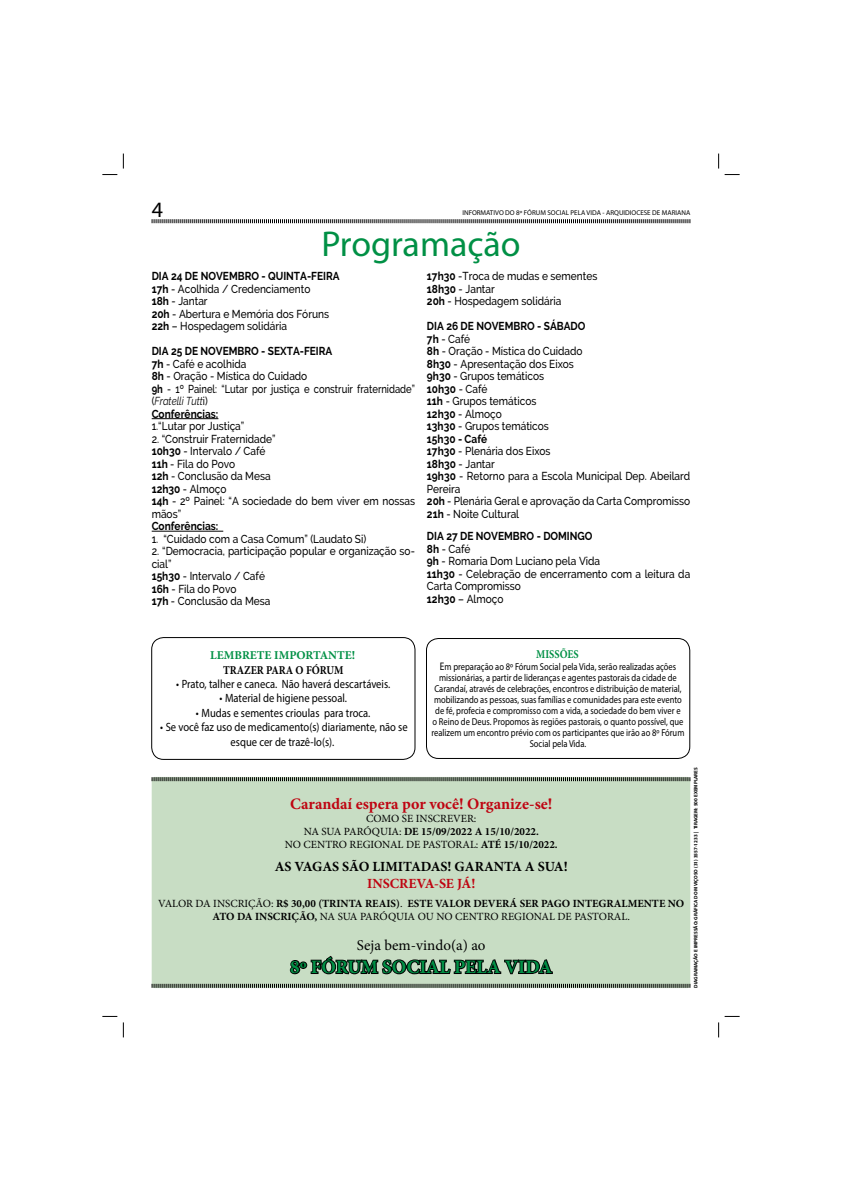
<style>
.page{position:relative;width:842px;height:1191px;background:#fff}
.page>*{position:absolute;margin:0;border:0;box-sizing:border-box;transform-origin:0 0}
.t1{font:36px "Myriad Pro";color:#009045}
.t2{font:22px "Myriad Pro";color:#000}
.t3{font:700 19px "Minion Pro";color:#009045}
.t4{font:700 16px "Minion Pro";color:#bf0411}
.t5{font:15px "Minion Pro";color:#000}
.t6{font:700 14px "Minion Pro";color:#000}
.t7{font:700 14px "Minion Pro";color:#bf0411}
.t8{font:12px/14.4px "Myriad Pro";color:#000;text-align:center;scale:.88 1}
.t9{font:700 12px "Minion Pro";color:#009045}
.t10{font:700 12px "Minion Pro";color:#000;scale:.88 1}
.t11{font:700 12px "Minion Pro";color:#009045;scale:.86 1}
.t12{font:500 11.5px/12.5px "Raleway";color:#000;scale:.88 1}
.t13{font:700 11.5px "Raleway";color:#000;scale:.88 1}
.t14{font:700 11px/13.2px "Minion Pro";color:#000;text-align:center}
.t15{font:11px/13.2px "Minion Pro";color:#000;text-align:center}
.t16{font:10px/11px "Myriad Pro";color:#000;text-align:center;scale:.85 1}
.t17{font:7px "Myriad Pro";color:#000}
.t18{font:700 5px "Myriad Pro";color:#000}
.s1{font-weight:700}
.s2{font-weight:400;font-style:italic}
.s3{font-size:11px}
.s4{font-weight:400}
</style>
<div class="page">
<svg style="left:151px;top:219px;width:540px;height:5px;background:#999"></svg>
<div style="left:152px;top:777px;width:538px;height:211px;background:#c8ddc4;border-radius:3px"></div>
<hr style="left:152px;top:418px;width:66px;height:1px;background:#000">
<hr style="left:152px;top:531px;width:71px;height:1px;background:#000">
<svg style="left:151px;top:777px;width:540px;height:5px"></svg>
<svg style="left:151px;top:983px;width:540px;height:5px"></svg>
<div style="left:151px;top:637px;width:264px;height:123px;border:1px solid #000;border-radius:12px"></div>
<div style="left:426px;top:638px;width:264px;height:121px;border:1px solid #000;border-radius:12px"></div>
<svg style="left:289px;top:956px;width:264px;height:19px"></svg>
<svg style="left:102px;top:174px;width:15px;height:1px"></svg>
<svg style="left:725px;top:174px;width:15px;height:1px"></svg>
<svg style="left:102px;top:1016px;width:15px;height:1px"></svg>
<svg style="left:725px;top:1016px;width:15px;height:1px"></svg>
<svg style="left:123px;top:154px;width:1px;height:15px"></svg>
<svg style="left:123px;top:1022px;width:1px;height:15px"></svg>
<svg style="left:718px;top:154px;width:1px;height:15px"></svg>
<svg style="left:718px;top:1022px;width:1px;height:15px"></svg>
<h2 class="t2" style="left:152px;top:199px;width:13px">4</h2>
<p class="t17" style="left:462px;top:209px;width:229px">INFORMATIVO DO 8º FÓRUM SOCIAL PELA VIDA - ARQUIDIOCESE DE MARIANA</p>
<h1 class="t1" style="left:321px;top:226px;width:201px">Programação</h1>
<p class="t12" style="left:152px;top:270px;width:215px"><span class="s1">DIA 24 DE NOVEMBRO - QUINTA-FEIRA<br>17h</span> - Acolhida / Credenciamento<br><span class="s1">18h</span> - Jantar<br><span class="s1">20h</span> - Abertura e Memória dos Fóruns<br><span class="s1">22h</span> – Hospedagem solidária</p>
<p class="t12" style="left:152px;top:345px;width:301px"><span class="s1">DIA 25 DE NOVEMBRO - SEXTA-FEIRA<br>7h</span> - Café e acolhida<br><span class="s1">8h</span> - Oração - Mística do Cuidado<br><span class="s1">9h</span> - 1º Painel: “Lutar por justiça e construir fraternidade” (<span class="s2">Fratelli Tutt</span>i)<br><span class="s1">Conferências:</span></p>
<p class="t12" style="left:152px;top:420px;width:107px">1.“Lutar por Justiça”</p>
<p class="t12" style="left:152px;top:433px;width:301px">2. “Construir Fraternidade”<br><span class="s1">10h30</span> - Intervalo / Café<br><span class="s1">11h</span> - Fila do Povo<br><span class="s1">12h</span> - Conclusão da Mesa<br><span class="s1">12h30</span> - Almoço<br><span class="s1">14h</span> - 2º Painel: “A sociedade do bem viver em nossas mãos”</p>
<p class="t13" style="left:152px;top:520px;width:77px">Conferências:</p>
<p class="t12" style="left:152px;top:533px;width:245px">1. “Cuidado com a Casa Comum” (Laudato Si)</p>
<p class="t12" style="left:152px;top:545px;width:301px">2. “Democracia, participação popular e organização so&shy;cial”<br><span class="s1">15h30</span> - Intervalo / Café<br><span class="s1">16h</span> - Fila do Povo<br><span class="s1">17h</span> - Conclusão da Mesa</p>
<p class="t12" style="left:427px;top:270px;width:195px"><span class="s1">17h30</span> -Troca de mudas e sementes<br><span class="s1">18h30</span> - Jantar<br><span class="s1">20h</span> - Hospedagem solidária</p>
<p class="t12" style="left:427px;top:320px;width:301px"><span class="s1">DIA 26 DE NOVEMBRO - SÁBADO<br>7h</span> - Café<br><span class="s1">8h</span> - Oração - Mística do Cuidado<br><span class="s1">8h30</span> - Apresentação dos Eixos<br><span class="s1">9h30</span> - Grupos temáticos<br><span class="s1">10h30</span> - Café<br><span class="s1">11h</span> - Grupos temáticos<br><span class="s1">12h30</span> - Almoço<br><span class="s1">13h30</span> - Grupos temáticos<br><span class="s1">15h30 - Café<br>17h30</span> - Plenária dos Eixos<br><span class="s1">18h30</span> - Jantar<br><span class="s1">19h30</span> - Retorno para a Escola Municipal Dep. Abeilard<br>Pereira<br><span class="s1">20h</span> - Plenária Geral e aprovação da Carta Compromisso<br><span class="s1">21h</span> - Noite Cultural</p>
<p class="t12" style="left:427px;top:530px;width:301px"><span class="s1">DIA 27 DE NOVEMBRO - DOMINGO<br>8h</span> - Café<br><span class="s1">9h</span> - Romaria Dom Luciano pela Vida<br><span class="s1">11h30</span> - Celebração de encerramento com a leitura da<br>Carta Compromisso<br><span class="s1">12h30</span> – Almoço</p>
<p class="t9" style="left:210px;top:649px;width:146px">LEMBRETE IMPORTANTE!</p>
<p class="t10" style="left:223px;top:664px;width:138px">TRAZER PARA O FÓRUM</p>
<p class="t8" style="left:176px;top:677px;width:245px">• Prato, talher e caneca. Não haverá descartáveis.</p>
<p class="t8" style="left:219px;top:692px;width:147px">• Material de higiene pessoal.</p>
<p class="t8" style="left:196px;top:706px;width:200px">• Mudas e sementes crioulas para troca.</p>
<p class="t8" style="left:160px;top:721px;width:283px">• Se você faz uso de medicamento(s) diariamente, não se esque cer de trazê-lo(s).</p>
<p class="t11" style="left:536px;top:648px;width:51px">MISSÕES</p>
<p class="t16" style="left:432px;top:661px;width:299px"><span class="s3">E</span>m preparação ao 8º Fórum Social pela Vida, serão realizadas ações missionárias, a partir de lideranças e agentes pastorais da cidade de Carandaí, através de celebrações, encontros e distribuição de material, mobilizando as pessoas, suas famílias e comunidades para este evento de fé, profecia e compromisso com a vida, a sociedade do bem viver e<br>o Reino de Deus. Propomos às regiões pastorais, o quanto possível, que realizem um encontro prévio com os participantes que irão ao 8º Fórum Social pela Vida.</p>
<h3 class="t4" style="left:290px;top:795px;width:264px">Carandaí espera por você! Organize-se!</h3>
<p class="t15" style="left:285px;top:812px;width:274px">COMO SE INSCREVER:<br>NA SUA PARÓQUIA: <span class="s1">DE 15/09/2022 A 15/10/2022.<br></span>NO CENTRO REGIONAL DE PASTORAL: <span class="s1">ATÉ 15/10/2022.</span></p>
<p class="t6" style="left:275px;top:859px;width:294px">AS VAGAS SÃO LIMITADAS! GARANTA A SUA!</p>
<p class="t7" style="left:367px;top:876px;width:110px">INSCREVA-SE JÁ!</p>
<p class="t14" style="left:158px;top:897px;width:527px"><span class="s4">VALOR DA INSCRIÇÃO:</span> R$ 30,00 (TRINTA REAIS)<span class="s4">.</span> ESTE VALOR DEVERÁ SER PAGO INTEGRALMENTE NO<br>ATO DA INSCRIÇÃO, <span class="s4">NA SUA PARÓQUIA OU NO CENTRO REGIONAL DE PASTORAL.</span></p>
<h3 class="t5" style="left:357px;top:938px;width:130px">Seja bem-vindo(a) ao</h3>
<h3 class="t3" style="left:290px;top:957px;width:264px">8º FÓRUM SOCIAL PELA VIDA</h3>
<p class="t18" style="left:693px;top:988px;width:222px;rotate:-90deg">DIAGRAMAÇÃO E IMPRESSÃO: GRÁFICA DOM VIÇOSO (31) 3557-1233 | TIRAGEM: 500 EXEMPLARES</p>
</div>
